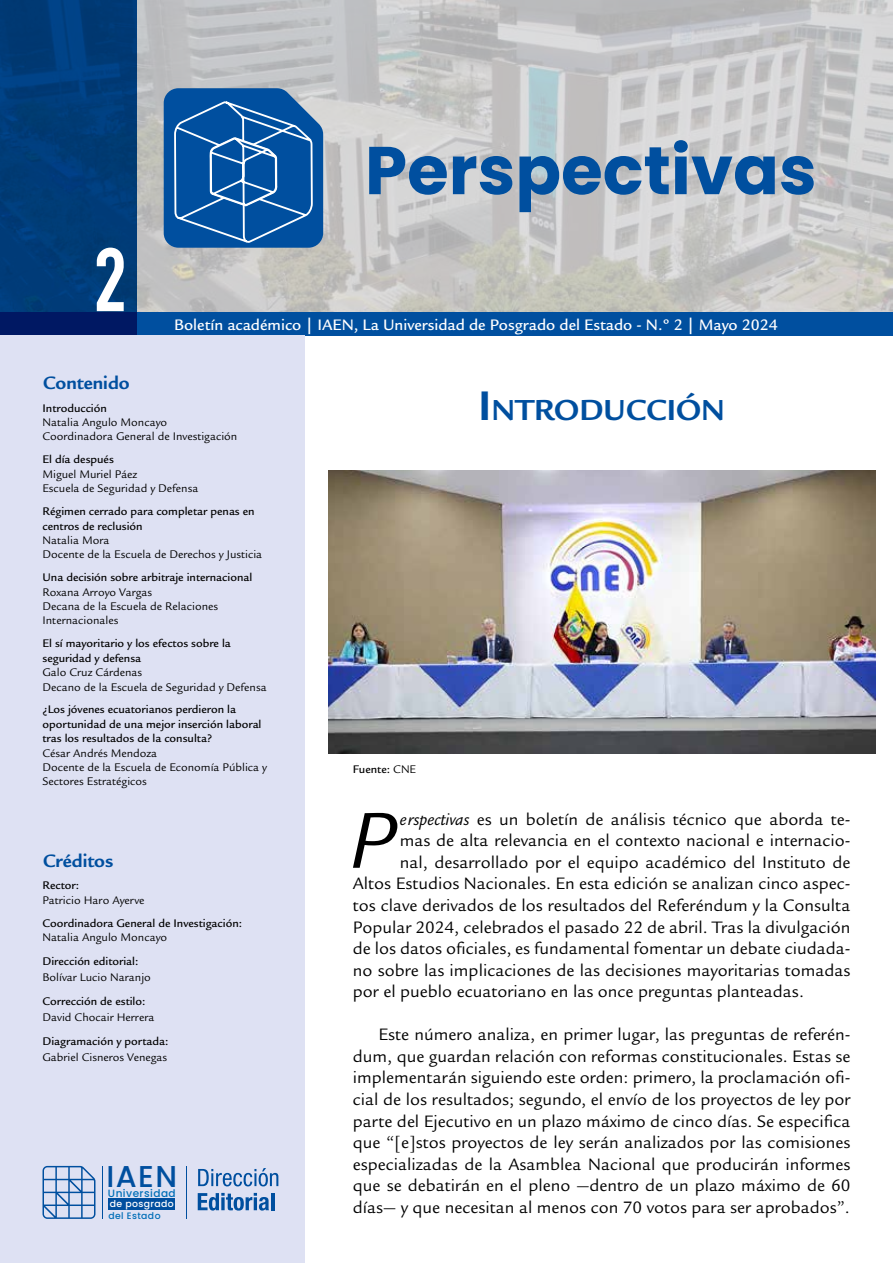
<style>
.page{position:relative;width:893px;height:1263px;background:#fff}
.page>*{position:absolute;margin:0;border:0;box-sizing:border-box;transform-origin:0 0}
.t1{font:88.5px "DIN Engschrift Std";color:#fff}
.t2{font:italic 86.1px "Legacy Sans Std";color:#000}
.t3{font:700 67.5px "Poppins";color:#004f9f}
.t4{font:700 31.5px "Legacy Sans Std";color:#004f9f}
.t5{font:500 30.15px "Poppins";color:#004f9f}
.t6{font:700 19.5px "Legacy Sans Std";color:#004f9f}
.t7{font:18px/21.6px "Legacy Sans Std";color:#000;text-align:justify}
.t8{font:500 16.5px "Legacy Sans Std";color:#fff}
.t9{font:12px/14.4px "Legacy Sans Std";color:#000}
.t10{font:500 12px/14.4px "Legacy Sans Std";color:#000}
.t11{font:500 10.5px "Poppins";letter-spacing:.04em;color:#006eb7}
.t12{font:500 9.3px "Poppins";letter-spacing:.04em;color:#fff}
.t13{font:500 9.3px "Poppins";letter-spacing:.04em;color:#006eb7}
.s1{font-size:45px}
.s2{font-weight:400}
.s3{font-style:italic}
</style>
<div class="page">
<svg style="left:136px;top:0;width:757px;height:313px;background:#c6c6c7"></svg>
<div style="left:0;top:313px;width:893px;height:23px;background:#004f9f"></div>
<svg style="left:0;top:0;width:136px;height:336px;background:#003977"></svg>
<div style="left:0;top:336px;width:305px;height:927px;background:#dee1f3"></div>
<img style="left:328px;top:470px;width:547px;height:284px">
<svg style="left:173px;top:248px;width:141px;height:88px"></svg>
<svg style="left:164px;top:88px;width:159px;height:160px;background:#1b61a7"></svg>
<svg style="left:209px;top:0;width:69px;height:336px;background:#6a90b6"></svg>
<hr style="left:186px;top:1166px;width:1px;height:52px;background:#004f9f">
<svg style="left:198px;top:1168px;width:80px;height:18px"></svg>
<svg style="left:198px;top:1193px;width:71px;height:18px"></svg>
<hr style="left:271px;top:1193px;width:3px;height:17px;background:#004f9f">
<div style="left:109px;top:1199px;width:66px;height:11px;background:#004f9f"></div>
<hr style="left:102px;top:1166px;width:1px;height:53px;background:#004f9f">
<svg style="left:43px;top:1166px;width:52px;height:53px"></svg>
<h1 class="t1" style="left:94px;top:228px;width:34px">2</h1>
<h3 class="t3" style="left:365px;top:131px;width:453px">Perspectivas</h3>
<p class="t8" style="left:174px;top:315px;width:605px">Boletín académico | IAEN, La Universidad de Posgrado del Estado - N.º 2 | Mayo 2024</p>
<p class="t6" style="left:43px;top:371px;width:88px">Contenido</p>
<p class="t10" style="left:43px;top:401px;width:66px">Introducción</p>
<p class="t9" style="left:43px;top:415px;width:196px">Natalia Angulo Moncayo<br>Coordinadora General de Investigación</p>
<p class="t10" style="left:43px;top:452px;width:73px">El día después</p>
<p class="t9" style="left:43px;top:467px;width:157px">Miguel Muriel Páez<br>Escuela de Seguridad y Defensa</p>
<p class="t10" style="left:43px;top:504px;width:214px">Régimen cerrado para completar penas en centros de reclusión</p>
<p class="t9" style="left:43px;top:533px;width:221px">Natalia Mora<br>Docente de la Escuela de Derechos y Justicia</p>
<p class="t10" style="left:43px;top:570px;width:211px">Una decisión sobre arbitraje internacional</p>
<p class="t9" style="left:43px;top:585px;width:177px">Roxana Arroyo Vargas<br>Decana de la Escuela de Relaciones<br>Internacionales</p>
<p class="t10" style="left:43px;top:636px;width:190px">El sí mayoritario y los efectos sobre la seguridad y defensa</p>
<p class="t9" style="left:43px;top:665px;width:226px">Galo Cruz Cárdenas<br>Decano de la Escuela de Seguridad y Defensa</p>
<p class="t10" style="left:43px;top:702px;width:221px">¿Los jóvenes ecuatorianos perdieron la oportunidad de una mejor inserción laboral tras los resultados de la consulta?</p>
<p class="t9" style="left:43px;top:746px;width:226px">César Andrés Mendoza<br>Docente de la Escuela de Economía Pública y<br>Sectores Estratégicos</p>
<p class="t6" style="left:43px;top:849px;width:72px">Créditos</p>
<p class="t10" style="left:43px;top:878px;width:38px">Rector:</p>
<p class="t9" style="left:43px;top:893px;width:104px">Patricio Haro Ayerve</p>
<p class="t10" style="left:43px;top:916px;width:201px">Coordinadora General de Investigación:</p>
<p class="t9" style="left:43px;top:930px;width:126px">Natalia Angulo Moncayo</p>
<p class="t10" style="left:43px;top:954px;width:97px">Dirección editorial:</p>
<p class="t9" style="left:43px;top:970px;width:110px">Bolívar Lucio Naranjo</p>
<p class="t10" style="left:43px;top:994px;width:105px">Corrección de estilo:</p>
<p class="t9" style="left:43px;top:1010px;width:114px">David Chocair Herrera</p>
<p class="t10" style="left:43px;top:1034px;width:127px">Diagramación y portada:</p>
<p class="t9" style="left:43px;top:1050px;width:126px">Gabriel Cisneros Venegas</p>
<h3 class="t5" style="left:106px;top:1159px;width:72px">IAEN</h3>
<p class="t11" style="left:108px;top:1187px;width:69px">Universidad</p>
<p class="t12" style="left:110px;top:1198px;width:66px">de posgrado</p>
<p class="t13" style="left:108px;top:1210px;width:54px">del Estado</p>
<h3 class="t4" style="left:478px;top:392px;width:248px"><span class="s1">I</span>NTRODUCCIÓN</h3>
<p class="t10" style="left:353px;top:762px;width:65px">Fuente: <span class="s2">CNE</span></p>
<h2 class="t2" style="left:349px;top:794px;width:48px">P</h2>
<p class="t7" style="left:400px;top:808px;width:452px"><span class="s3">erspectivas</span> es un boletín de análisis técnico que aborda te-</p>
<p class="t7" style="left:400px;top:830px;width:452px">mas de alta relevancia en el contexto nacional e internacio-</p>
<p class="t7" style="left:400px;top:851px;width:452px">nal, desarrollado por el equipo académico del Instituto de</p>
<p class="t7" style="left:353px;top:873px;width:499px">Altos Estudios Nacionales. En esta edición se analizan cinco aspec-</p>
<p class="t7" style="left:353px;top:895px;width:499px">tos clave derivados de los resultados del Referéndum y la Consulta</p>
<p class="t7" style="left:353px;top:916px;width:499px">Popular 2024, celebrados el pasado 22 de abril. Tras la divulgación</p>
<p class="t7" style="left:353px;top:938px;width:499px">de los datos oficiales, es fundamental fomentar un debate ciudada-</p>
<p class="t7" style="left:353px;top:959px;width:499px">no sobre las implicaciones de las decisiones mayoritarias tomadas</p>
<p class="t7" style="left:353px;top:981px;width:453px">por el pueblo ecuatoriano en las once preguntas planteadas.</p>
<p class="t7" style="left:353px;top:1024px;width:499px;text-indent:26px">Este número analiza, en primer lugar, las preguntas de referén&shy;dum, que guardan relación con reformas constitucionales. Estas se implementarán siguiendo este orden: primero, la proclamación ofi&shy;cial de los resultados; segundo, el envío de los proyectos de ley por parte del Ejecutivo en un plazo máximo de cinco días. Se especifica que “[e]stos proyectos de ley serán analizados por las comisiones especializadas de la Asamblea Nacional que producirán informes que se debatirán en el pleno —dentro de un plazo máximo de 60 días— y que necesitan al menos con 70 votos para ser aprobados”.</p>
</div>
